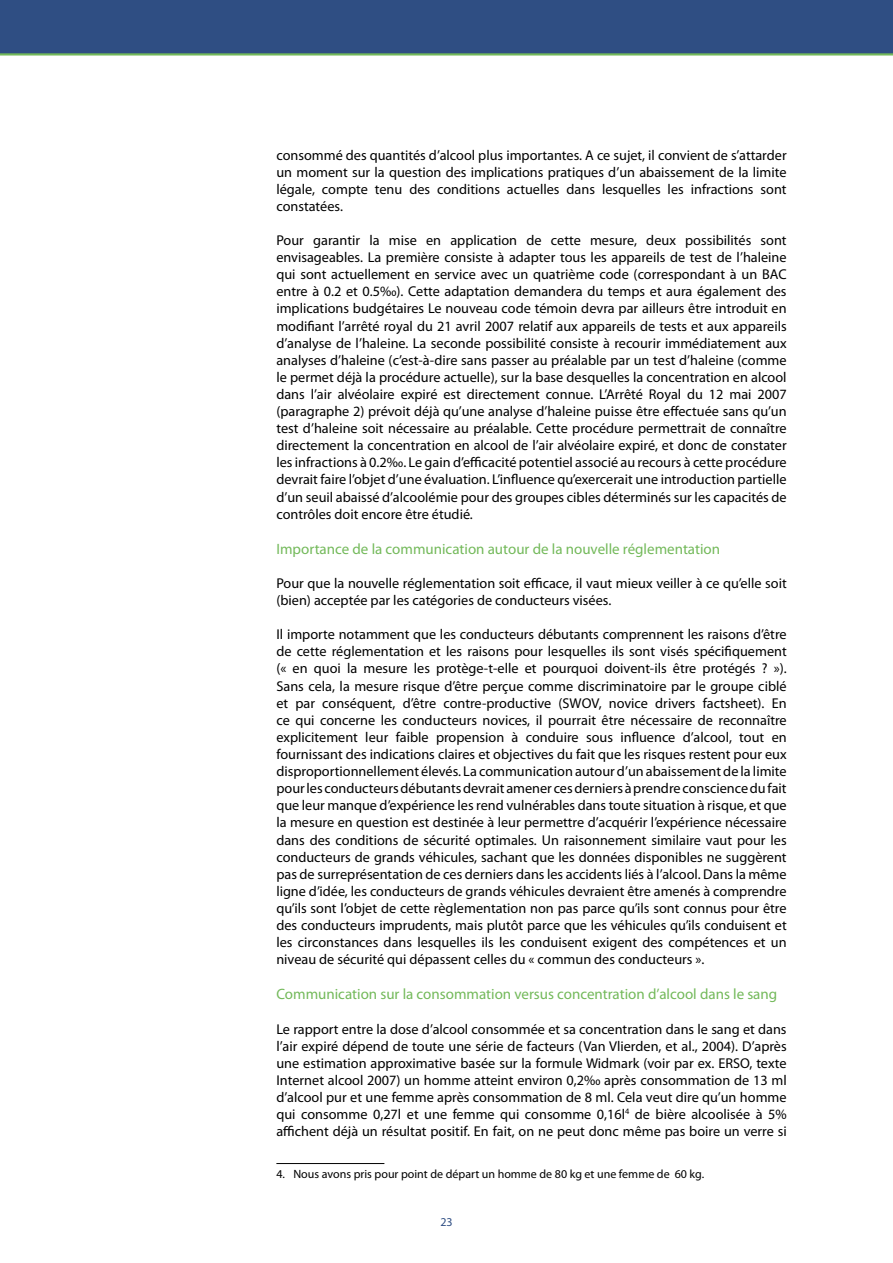
<style>
.page{position:relative;width:893px;height:1263px;background:#fff}
.page>*{position:absolute;margin:0;border:0;box-sizing:border-box;transform-origin:0 0}
.t1{font:15px "Myriad Pro";color:#73b95a}
.t2{font:14.25px/17.1px "Myriad Pro";color:#000;text-align:justify}
.t3{font:12px "Myriad Pro";color:#000}
.t4{font:12px "Myriad Pro";color:#2f4e83}
</style>
<div class="page">
<hr style="left:0;top:53px;width:893px;height:3px;background:#73b95a">
<div style="left:0;top:0;width:893px;height:53px;background:#2f4e83"></div>
<hr style="left:276px;top:1163px;width:108px;height:1px;background:#000">
<p class="t2" style="left:276px;top:146px;width:512px">consommé des quantités d’alcool plus importantes. A ce sujet, il convient de s’attarder un moment sur la question des implications pratiques d’un abaissement de la limite légale, compte tenu des conditions actuelles dans lesquelles les infractions sont constatées.</p>
<p class="t2" style="left:276px;top:231px;width:512px">Pour garantir la mise en application de cette mesure, deux possibilités sont envisageables. La première consiste à adapter tous les appareils de test de l’haleine qui sont actuellement en service avec un quatrième code (correspondant à un BAC entre à 0.2 et 0.5‰). Cette adaptation demandera du temps et aura également des implications budgétaires Le nouveau code témoin devra par ailleurs être introduit en modifiant l’arrêté royal du 21 avril 2007 relatif aux appareils de tests et aux appareils d’analyse de l’haleine. La seconde possibilité consiste à recourir immédiatement aux analyses d’haleine (c’est-à-dire sans passer au préalable par un test d’haleine (comme le permet déjà la procédure actuelle), sur la base desquelles la concentration en alcool dans l’air alvéolaire expiré est directement connue. L’Arrêté Royal du 12 mai 2007 (paragraphe 2) prévoit déjà qu’une analyse d’haleine puisse être effectuée sans qu’un test d’haleine soit nécessaire au préalable. Cette procédure permettrait de connaître directement la concentration en alcool de l’air alvéolaire expiré, et donc de constater les infractions à 0.2‰. Le gain d’efficacité potentiel associé au recours à cette procédure devrait faire l’objet d’une évaluation. L’influence qu’exercerait une introduction partielle d’un seuil abaissé d’alcoolémie pour des groupes cibles déterminés sur les capacités de contrôles doit encore être étudié.</p>
<p class="t1" style="left:276px;top:539px;width:445px">Importance de la communication autour de la nouvelle réglementation</p>
<p class="t2" style="left:276px;top:574px;width:512px">Pour que la nouvelle réglementation soit efficace, il vaut mieux veiller à ce qu’elle soit (bien) acceptée par les catégories de conducteurs visées.</p>
<p class="t2" style="left:276px;top:626px;width:512px">Il importe notamment que les conducteurs débutants comprennent les raisons d’être de cette réglementation et les raisons pour lesquelles ils sont visés spécifiquement (« en quoi la mesure les protège-t-elle et pourquoi doivent-ils être protégés ? »).<br>Sans cela, la mesure risque d’être perçue comme discriminatoire par le groupe ciblé et par conséquent, d’être contre-productive (SWOV, novice drivers factsheet). En ce qui concerne les conducteurs novices, il pourrait être nécessaire de reconnaître explicitement leur faible propension à conduire sous influence d’alcool, tout en fournissant des indications claires et objectives du fait que les risques restent pour eux disproportionnellement élevés. La communication autour d’un abaissement de la limite pour les conducteurs débutants devrait amener ces derniers à prendre conscience du fait que leur manque d’expérience les rend vulnérables dans toute situation à risque, et que la mesure en question est destinée à leur permettre d’acquérir l’expérience nécessaire dans des conditions de sécurité optimales. Un raisonnement similaire vaut pour les conducteurs de grands véhicules, sachant que les données disponibles ne suggèrent pas de surreprésentation de ces derniers dans les accidents liés à l’alcool. Dans la même ligne d’idée, les conducteurs de grands véhicules devraient être amenés à comprendre qu’ils sont l’objet de cette règlementation non pas parce qu’ils sont connus pour être des conducteurs imprudents, mais plutôt parce que les véhicules qu’ils conduisent et les circonstances dans lesquelles ils les conduisent exigent des compétences et un niveau de sécurité qui dépassent celles du « commun des conducteurs ».</p>
<p class="t1" style="left:276px;top:985px;width:502px">Communication sur la consommation versus concentration d’alcool dans le sang</p>
<p class="t2" style="left:276px;top:1020px;width:512px">Le rapport entre la dose d’alcool consommée et sa concentration dans le sang et dans l’air expiré dépend de toute une série de facteurs (Van Vlierden, et al., 2004). D’après une estimation approximative basée sur la formule Widmark (voir par ex. ERSO, texte Internet alcool 2007) un homme atteint environ 0,2‰ après consommation de 13 ml d’alcool pur et une femme après consommation de 8 ml. Cela veut dire qu’un homme qui consomme 0,27l et une femme qui consomme 0,16l<sup>4</sup> de bière alcoolisée à 5% affichent déjà un résultat positif. En fait, on ne peut donc même pas boire un verre si</p>
<p class="t3" style="left:276px;top:1166px;width:429px">4. Nous avons pris pour point de départ un homme de 80 kg et une femme de 60 kg.</p>
<p class="t4" style="left:440px;top:1214px;width:14px">23</p>
</div>
